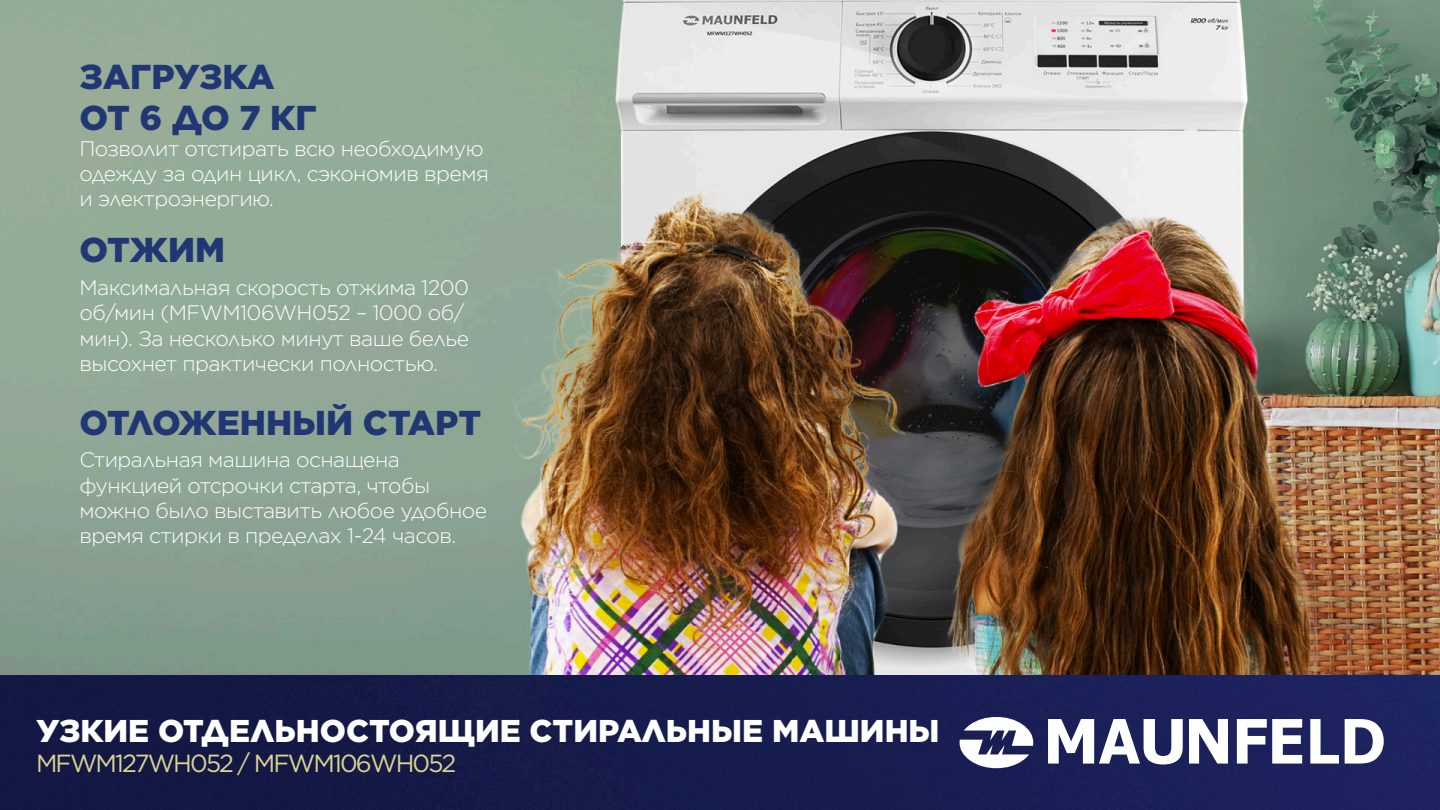
<style>
.page{position:relative;width:1440px;height:810px;background:#fff}
.page>*{position:absolute;margin:0;border:0;box-sizing:border-box;transform-origin:0 0}
.t1{font:900 34.5px/41.4px "Gotham";color:#213773}
.t2{font:900 31.5px "Gotham";color:#fff}
.t3{font:24.75px "Gotham";letter-spacing:-.075em;color:#dbd492}
.t4{font:300 21px/25.2px "Gotham";letter-spacing:-.025em;color:#fff}
</style>
<div class="page">
<img style="left:0;top:0;width:1440px;height:810px">
<svg style="left:960px;top:717px;width:424px;height:51px"></svg>
<p class="t1" style="left:80px;top:56px;width:239px">ЗАГРУЗКА<br>ОТ 6 ДО 7 КГ</p>
<p class="t4" style="left:80px;top:135px;width:411px">Позволит отстирать всю необходимую одежду за один цикл, сэкономив время и электроэнергию.</p>
<p class="t1" style="left:80px;top:229px;width:147px">ОТЖИМ</p>
<p class="t4" style="left:80px;top:275px;width:391px">Максимальная скорость отжима 1200 об/мин (MFWM106WH052 – 1000 об/ мин). За несколько минут ваше белье высохнет практически полностью.</p>
<p class="t1" style="left:80px;top:401px;width:403px">ОТЛОЖЕННЫЙ СТАРТ</p>
<p class="t4" style="left:80px;top:447px;width:409px">Стиральная машина оснащена функцией отсрочки старта, чтобы можно было выставить любое удобное время стирки в пределах 1-24 часов.</p>
<p class="t2" style="left:36px;top:709px;width:905px">УЗКИЕ ОТДЕЛЬНОСТОЯЩИЕ СТИРАЛЬНЫЕ МАШИНЫ</p>
<p class="t3" style="left:36px;top:747px;width:422px">MFWM127WH052 / MFWM106WH052</p>
</div>
